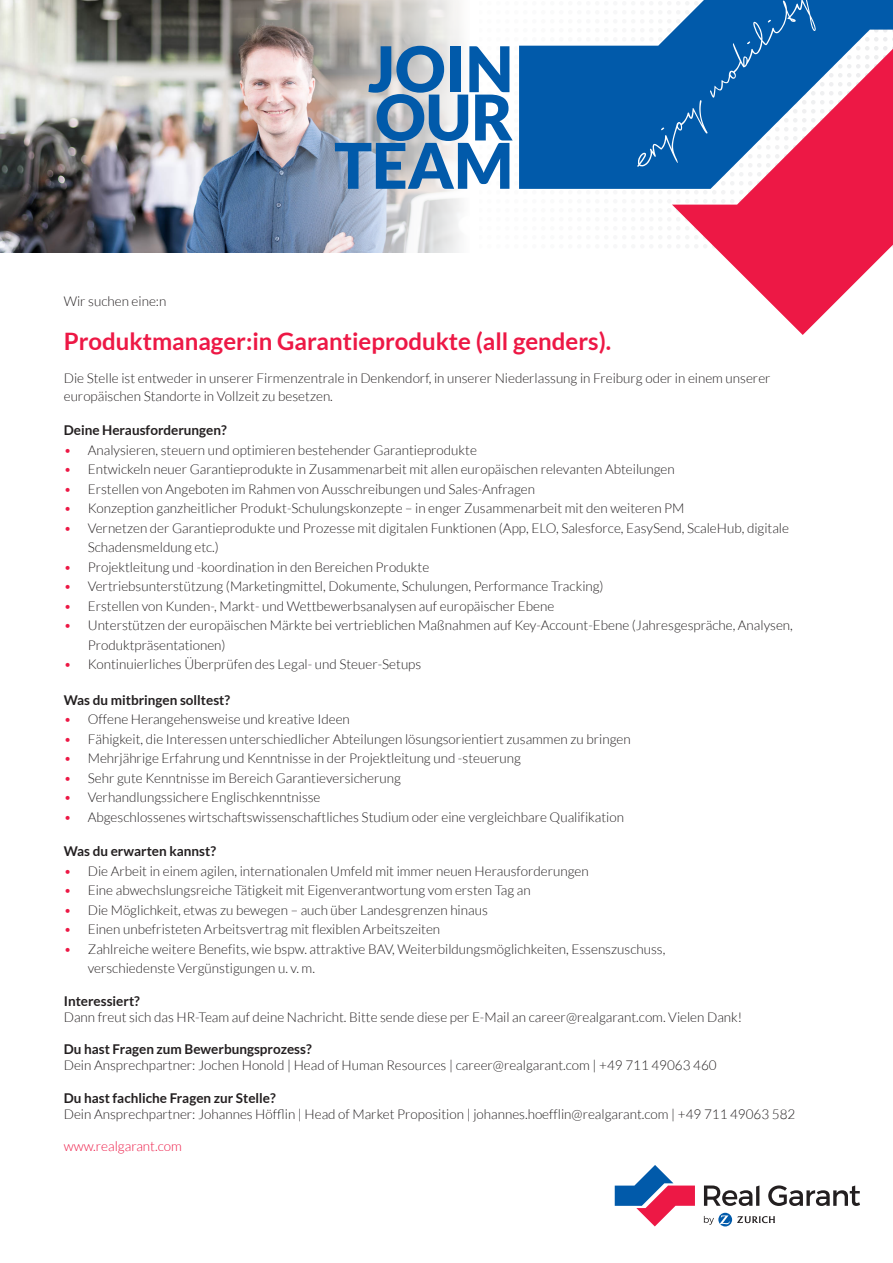
<style>
.page{position:relative;width:893px;height:1263px;background:#fff}
.page>*{position:absolute;margin:0;border:0;box-sizing:border-box;transform-origin:0 0}
.t1{font:900 63px "Lato";color:#015aaa}
.t2{font:700 24px "Lato";color:#ed1845}
.t3{font:300 13.5px "Lato";color:#231f20}
.t4{font:700 13.5px "Lato";color:#231f20}
.t5{font:300 13.5px "Lato";color:#ed1845}
.s1{color:#ed1845}
</style>
<div class="page">
<img style="left:0;top:0;width:224px;height:253px">
<img style="left:224px;top:0;width:238px;height:253px">
<svg style="left:672px;top:189px;width:221px;height:146px;fill:#ed1845"></svg>
<svg style="left:519px;top:0;width:374px;height:189px;fill:#015aaa"></svg>
<svg style="left:637px;top:0;width:179px;height:167px"></svg>
<svg style="left:615px;top:1165px;width:80px;height:61px"></svg>
<svg style="left:704px;top:1185px;width:55px;height:21px"></svg>
<svg style="left:768px;top:1185px;width:92px;height:21px"></svg>
<svg style="left:704px;top:1213px;width:71px;height:13px"></svg>
<p class="t1" style="left:368px;top:32px;width:147px">JOIN</p>
<p class="t1" style="left:375px;top:80px;width:140px">OUR</p>
<p class="t1" style="left:334px;top:129px;width:180px">TEAM</p>
<p class="t3" style="left:64px;top:294px;width:104px">Wir suchen eine:n</p>
<p class="t2" style="left:64px;top:327px;width:549px">Produktmanager:in Garantieprodukte (all genders).</p>
<p class="t3" style="left:64px;top:371px;width:708px">Die Stelle ist entweder in unserer Firmenzentrale in Denkendorf, in unserer Niederlassung in Freiburg oder in einem unserer</p>
<p class="t3" style="left:64px;top:389px;width:271px">europäischen Standorte in Vollzeit zu besetzen.</p>
<p class="t4" style="left:64px;top:422px;width:165px">Deine Herausforderungen?</p>
<p class="t3" style="left:64px;top:442px;width:415px"><span class="s1">•</span> Analysieren, steuern und optimieren bestehender Garantieprodukte</p>
<p class="t3" style="left:64px;top:462px;width:612px"><span class="s1">•</span> Entwickeln neuer Garantieprodukte in Zusammenarbeit mit allen europäischen relevanten Abteilungen</p>
<p class="t3" style="left:64px;top:481px;width:473px"><span class="s1">•</span> Erstellen von Angeboten im Rahmen von Ausschreibungen und Sales-Anfragen</p>
<p class="t3" style="left:64px;top:501px;width:622px"><span class="s1">•</span> Konzeption ganzheitlicher Produkt-Schulungskonzepte – in enger Zusammenarbeit mit den weiteren PM</p>
<p class="t3" style="left:64px;top:520px;width:727px"><span class="s1">•</span> Vernetzen der Garantieprodukte und Prozesse mit digitalen Funktionen (App, ELO, Salesforce, EasySend, ScaleHub, digitale</p>
<p class="t3" style="left:88px;top:540px;width:133px">Schadensmeldung etc.)</p>
<p class="t3" style="left:64px;top:559px;width:367px"><span class="s1">•</span> Projektleitung und -koordination in den Bereichen Produkte</p>
<p class="t3" style="left:64px;top:579px;width:541px"><span class="s1">•</span> Vertriebsunterstützung (Marketingmittel, Dokumente, Schulungen, Performance Tracking)</p>
<p class="t3" style="left:64px;top:598px;width:492px"><span class="s1">•</span> Erstellen von Kunden-, Markt- und Wettbewerbsanalysen auf europäischer Ebene</p>
<p class="t3" style="left:64px;top:618px;width:731px"><span class="s1">•</span> Unterstützen der europäischen Märkte bei vertrieblichen Maßnahmen auf Key-Account-Ebene (Jahresgespräche, Analysen,</p>
<p class="t3" style="left:88px;top:637px;width:139px">Produktpräsentationen)</p>
<p class="t3" style="left:64px;top:657px;width:359px"><span class="s1">•</span> Kontinuierliches Überprüfen des Legal- und Steuer-Setups</p>
<p class="t4" style="left:64px;top:692px;width:168px">Was du mitbringen solltest?</p>
<p class="t3" style="left:64px;top:712px;width:288px"><span class="s1">•</span> Offene Herangehensweise und kreative Ideen</p>
<p class="t3" style="left:64px;top:732px;width:568px"><span class="s1">•</span> Fähigkeit, die Interessen unterschiedlicher Abteilungen lösungsorientiert zusammen zu bringen</p>
<p class="t3" style="left:64px;top:751px;width:459px"><span class="s1">•</span> Mehrjährige Erfahrung und Kenntnisse in der Projektleitung und -steuerung</p>
<p class="t3" style="left:64px;top:771px;width:339px"><span class="s1">•</span> Sehr gute Kenntnisse im Bereich Garantieversicherung</p>
<p class="t3" style="left:64px;top:790px;width:258px"><span class="s1">•</span> Verhandlungssichere Englischkenntnisse</p>
<p class="t3" style="left:64px;top:810px;width:562px"><span class="s1">•</span> Abgeschlossenes wirtschaftswissenschaftliches Studium oder eine vergleichbare Qualifikation</p>
<p class="t4" style="left:64px;top:843px;width:154px">Was du erwarten kannst?</p>
<p class="t3" style="left:64px;top:863px;width:526px"><span class="s1">•</span> Die Arbeit in einem agilen, internationalen Umfeld mit immer neuen Herausforderungen</p>
<p class="t3" style="left:64px;top:883px;width:468px"><span class="s1">•</span> Eine abwechslungsreiche Tätigkeit mit Eigenverantwortung vom ersten Tag an</p>
<p class="t3" style="left:64px;top:902px;width:425px"><span class="s1">•</span> Die Möglichkeit, etwas zu bewegen – auch über Landesgrenzen hinaus</p>
<p class="t3" style="left:64px;top:922px;width:378px"><span class="s1">•</span> Einen unbefristeten Arbeitsvertrag mit flexiblen Arbeitszeiten</p>
<p class="t3" style="left:64px;top:941px;width:603px"><span class="s1">•</span> Zahlreiche weitere Benefits, wie bspw. attraktive BAV, Weiterbildungsmöglichkeiten, Essenszuschuss,</p>
<p class="t3" style="left:88px;top:961px;width:229px">verschiedenste Vergünstigungen u. v. m.</p>
<p class="t4" style="left:64px;top:993px;width:78px">Interessiert?</p>
<p class="t3" style="left:64px;top:1009px;width:680px">Dann freut sich das HR-Team auf deine Nachricht. Bitte sende diese per E-Mail an career@realgarant.com. Vielen Dank!</p>
<p class="t4" style="left:64px;top:1041px;width:249px">Du hast Fragen zum Bewerbungsprozess?</p>
<p class="t3" style="left:64px;top:1058px;width:654px">Dein Ansprechpartner: Jochen Honold | Head of Human Resources | career@realgarant.com | +49 711 49063 460</p>
<p class="t4" style="left:64px;top:1090px;width:214px">Du hast fachliche Fragen zur Stelle?</p>
<p class="t3" style="left:64px;top:1107px;width:733px">Dein Ansprechpartner: Johannes Höfflin | Head of Market Proposition | johannes.hoefflin@realgarant.com | +49 711 49063 582</p>
<p class="t5" style="left:64px;top:1139px;width:120px">www.realgarant.com</p>
</div>
